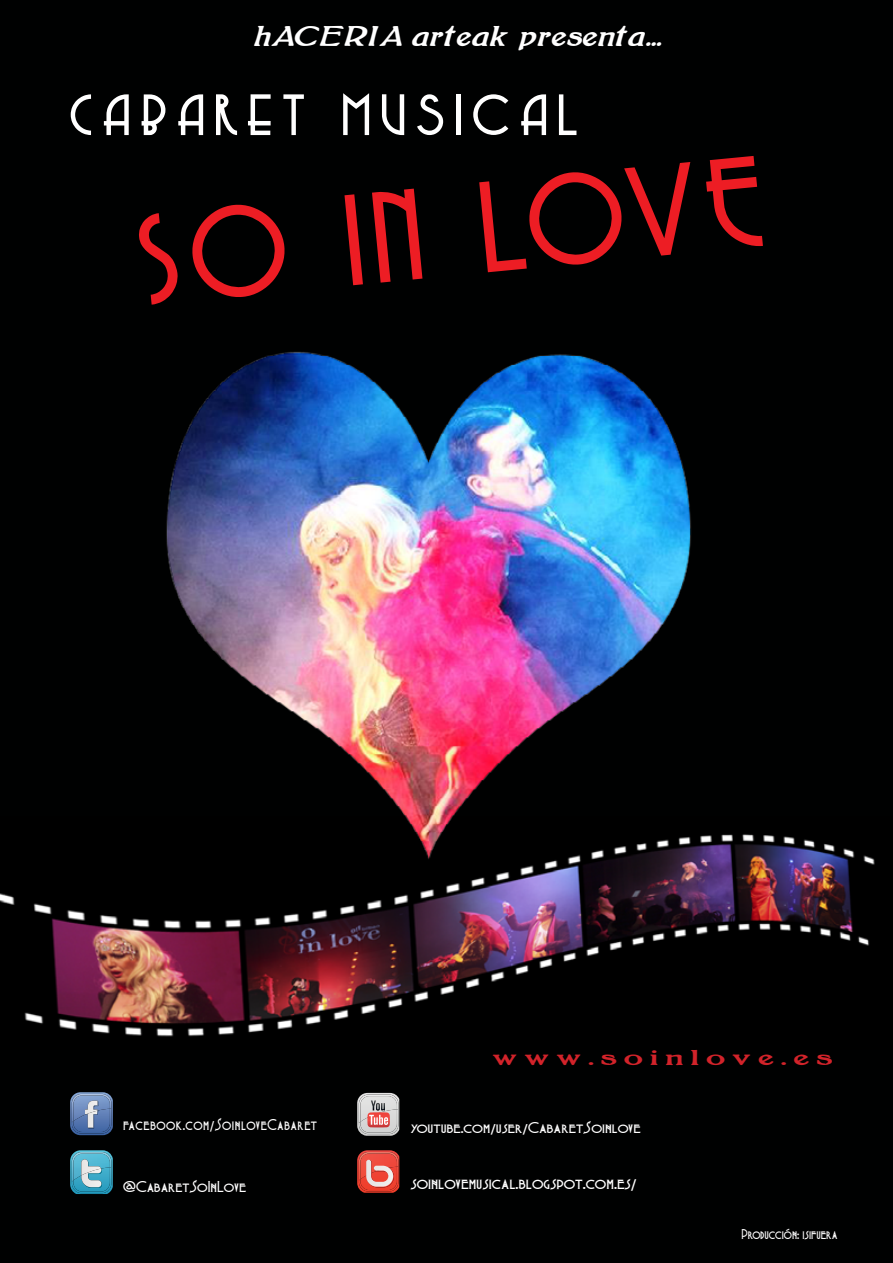
<style>
.page{position:relative;width:893px;height:1263px;background:#000101}
.page>*{position:absolute;margin:0;border:0;box-sizing:border-box;transform-origin:0 0}
.t1{font:120px "Copasetic NF";color:#ed1d24}
.t2{font:54px "Copasetic NF";letter-spacing:.19em;color:#fff}
.t3{font:italic 700 24px "Bolton";color:#fff}
.t4{font:700 18px "Bolton";letter-spacing:.31em;color:#d2232a;scale:1.32 1}
.t5{font:16.5px "Babes In Toyland NF";color:#fff;scale:1.15 1}
.t6{font:15px "Babes In Toyland NF";color:#fff;scale:1.2 1}
.t7{font:15px "Babes In Toyland NF";letter-spacing:.03em;color:#fff}
.t8{font:15px "Babes In Toyland NF";color:#fff;scale:1.16 1}
.t9{font:13.5px "Babes In Toyland NF";color:#fff}
</style>
<div class="page">
<img style="left:0;top:816px;width:893px;height:233px">
<svg style="left:70px;top:1092px;width:43px;height:43px"></svg>
<img style="left:72px;top:1108px;width:39px;height:25px">
<svg style="left:70px;top:1150px;width:43px;height:44px"></svg>
<img style="left:81px;top:1159px;width:20px;height:8px">
<img style="left:72px;top:1167px;width:39px;height:26px">
<svg style="left:357px;top:1093px;width:42px;height:43px;background:#c5b1b0"></svg>
<svg style="left:357px;top:1150px;width:42px;height:43px;background:#d85f55"></svg>
<img style="left:158px;top:331px;width:577px;height:544px">
<h3 class="t3" style="left:254px;top:24px;width:409px">hACERIA arteak presenta...</h3>
<h2 class="t2" style="left:69px;top:89px;width:510px">CABARET MUSICAL</h2>
<h1 class="t1" style="left:132px;top:206px;width:627px;rotate:-6deg">SO IN LOVE</h1>
<p class="t7" style="left:123px;top:1115px;width:195px">facebook.com/SoinloveCabaret</p>
<p class="t8" style="left:123px;top:1178px;width:107px">@CabaretSoInLove</p>
<p class="t4" style="left:492px;top:1048px;width:259px">www.soinlove.es</p>
<p class="t6" style="left:410px;top:1119px;width:193px">youtube.com/user/CabaretSoinlove</p>
<p class="t5" style="left:410px;top:1173px;width:198px">soinlovemusical.blogspot.com.es/</p>
<p class="t9" style="left:741px;top:1226px;width:98px">Producción: isifuera</p>
</div>
